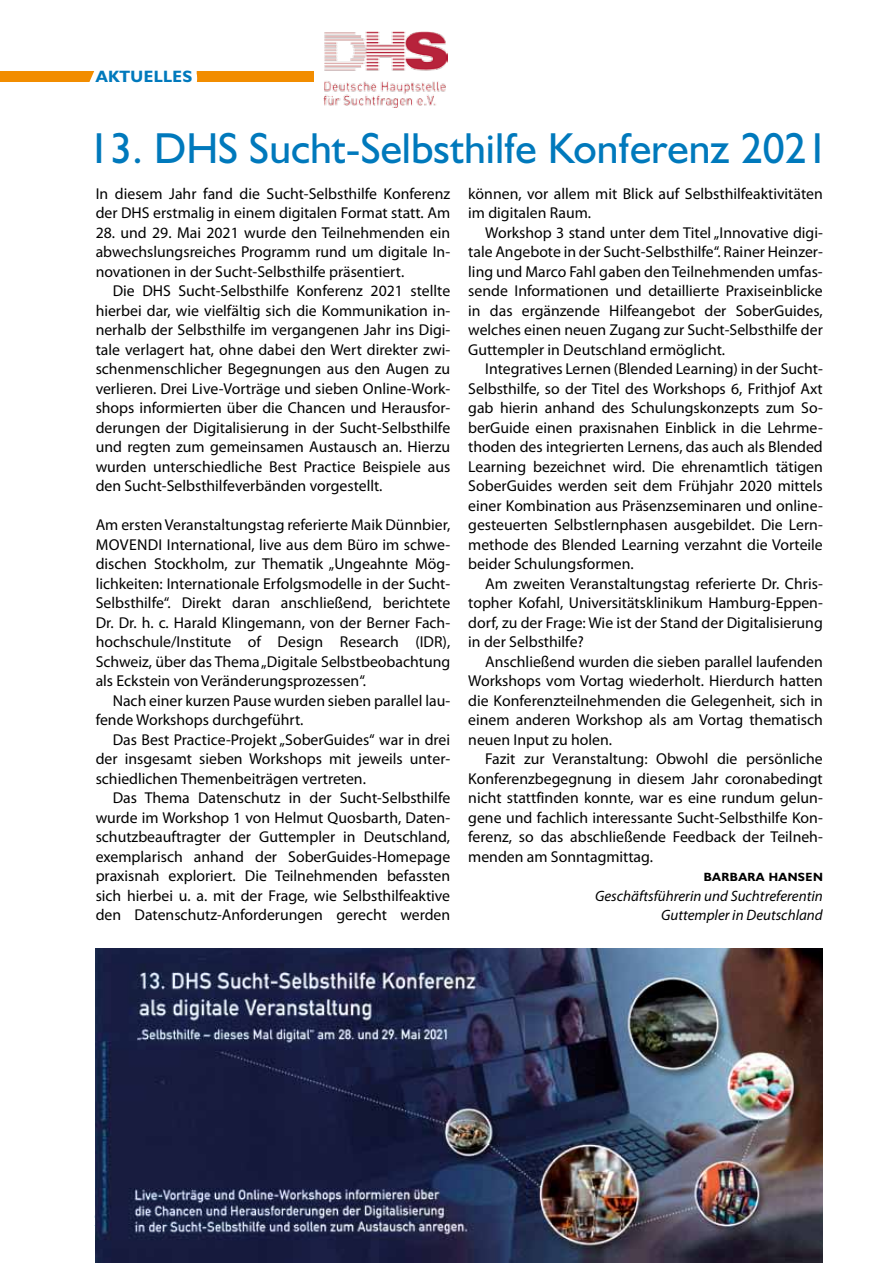
<style>
.page{position:relative;width:893px;height:1263px;background:#fff}
.page>*{position:absolute;margin:0;border:0;box-sizing:border-box;transform-origin:0 0}
.t1{font:43.5px "Humanist 521 BT";color:#0079bc}
.t2{font:700 16.5px "Humanist 521 BT";letter-spacing:.03em;color:#0079bc}
.t3{font:15.75px/19.5px "Myriad Pro";color:#000;text-align:justify}
.t4{font:italic 15px/19.5px "Myriad Pro";color:#000;text-align:right}
.t5{font:700 12px "Humanist 521 BT";letter-spacing:.04em;color:#000}
</style>
<div class="page">
<div style="left:0;top:71px;width:450px;height:11px;background:#f28d00"></div>
<svg style="left:89px;top:71px;width:109px;height:11px"></svg>
<img style="left:96px;top:948px;width:726px;height:315px">
<div style="left:314px;top:30px;width:136px;height:79px;background:#fff"></div>
<img style="left:324px;top:32px;width:123px;height:75px">
<p class="t2" style="left:96px;top:66px;width:98px">AKTUELLES</p>
<h1 class="t1" style="left:88px;top:121px;width:742px">13. DHS Sucht-Selbsthilfe Konferenz 2021</h1>
<p class="t3" style="left:96px;top:183px;width:356px">In diesem Jahr fand die Sucht-Selbsthilfe Konferenz der DHS erstmalig in einem digitalen Format statt. Am</p>
<p class="t3" style="left:96px;top:222px;width:356px">28. und 29. Mai 2021 wurde den Teilnehmenden ein abwechslungsreiches Programm rund um digitale In&shy;novationen in der Sucht-Selbsthilfe präsentiert.</p>
<p class="t3" style="left:96px;top:281px;width:356px;text-indent:17px">Die DHS Sucht-Selbsthilfe Konferenz 2021 stellte hierbei dar, wie vielfältig sich die Kommunikation in&shy;nerhalb der Selbsthilfe im vergangenen Jahr ins Digi&shy;tale verlagert hat, ohne dabei den Wert direkter zwi&shy;schenmenschlicher Begegnungen aus den Augen zu verlieren. Drei Live-Vorträge und sieben Online-Work&shy;shops informierten über die Chancen und Herausfor&shy;derungen der Digitalisierung in der Sucht-Selbsthilfe und regten zum gemeinsamen Austausch an. Hierzu wurden unterschiedliche Best Practice Beispiele aus den Sucht-Selbsthilfeverbänden vorgestellt.</p>
<p class="t3" style="left:96px;top:515px;width:356px">Am ersten Veranstaltungstag referierte Maik Dünnbier,<br>Movendi</p>
<p class="t3" style="left:96px;top:534px;width:356px;text-indent:71px">International, live aus dem Büro im schwe&shy;dischen Stockholm, zur Thematik „Ungeahnte Mög&shy;lichkeiten: Internationale Erfolgsmodelle in der Sucht-Selbsthilfe“. Direkt daran anschließend, berichtete Dr. Dr. h. c. Harald Klingemann, von der Berner Fach&shy;hochschule/Institute of Design Research (IDR), Schweiz, über das Thema „Digitale Selbstbeobachtung als Eckstein von Veränderungsprozessen“.</p>
<p class="t3" style="left:96px;top:690px;width:356px;text-indent:17px">Nach einer kurzen Pause wurden sieben parallel lau&shy;fende Workshops durchgeführt.</p>
<p class="t3" style="left:96px;top:729px;width:356px;text-indent:17px">Das Best Practice-Projekt „SoberGuides“ war in drei der insgesamt sieben Workshops mit jeweils unter&shy;schiedlichen Themenbeiträgen vertreten.</p>
<p class="t3" style="left:96px;top:788px;width:356px;text-indent:17px">Das Thema Datenschutz in der Sucht-Selbsthilfe wurde im Workshop 1 von Helmut Quosbarth, Daten&shy;schutzbeauftragter der Guttempler in Deutschland, exemplarisch anhand der SoberGuides-Homepage praxisnah exploriert. Die Teilnehmenden befassten sich hierbei u. a. mit der Frage, wie Selbsthilfeaktive den Datenschutz-Anforderungen gerecht werden</p>
<p class="t3" style="left:468px;top:183px;width:356px">können, vor allem mit Blick auf Selbsthilfeaktivitäten im digitalen Raum.</p>
<p class="t3" style="left:468px;top:222px;width:356px;text-indent:17px">Workshop 3 stand unter dem Titel „Innovative digi&shy;tale Angebote in der Sucht-Selbsthilfe“. Rainer Heinzer&shy;ling und Marco Fahl gaben den Teilnehmenden umfas&shy;sende Informationen und detaillierte Praxiseinblicke in das ergänzende Hilfeangebot der SoberGuides, welches einen neuen Zugang zur Sucht-Selbsthilfe der Guttempler in Deutschland ermöglicht.</p>
<p class="t3" style="left:468px;top:359px;width:356px;text-indent:17px">Integratives Lernen (Blended Learning) in der Sucht-Selbsthilfe, so der Titel des Workshops 6, Frithjof Axt gab hierin anhand des Schulungskonzepts zum So&shy;berGuide einen praxisnahen Einblick in die Lehrme&shy;thoden des integrierten Lernens, das auch als Blended Learning bezeichnet wird. Die ehrenamtlich tätigen SoberGuides werden seit dem Frühjahr 2020 mittels einer Kombination aus Präsenzseminaren und online&shy;gesteuerten Selbstlernphasen ausgebildet. Die Lern&shy;methode des Blended Learning verzahnt die Vorteile beider Schulungsformen.</p>
<p class="t3" style="left:468px;top:573px;width:356px;text-indent:17px">Am zweiten Veranstaltungstag referierte Dr. Chris&shy;topher Kofahl, Universitätsklinikum Hamburg-Eppen&shy;dorf, zu der Frage: Wie ist der Stand der Digitalisierung in der Selbsthilfe?</p>
<p class="t3" style="left:468px;top:651px;width:356px;text-indent:17px">Anschließend wurden die sieben parallel laufenden Workshops vom Vortag wiederholt. Hierdurch hatten die Konferenzteilnehmenden die Gelegenheit, sich in einem anderen Workshop als am Vortag thematisch neuen Input zu holen.</p>
<p class="t3" style="left:468px;top:749px;width:356px;text-indent:17px">Fazit zur Veranstaltung: Obwohl die persönliche Konferenzbegegnung in diesem Jahr coronabedingt nicht stattfinden konnte, war es eine rundum gelun&shy;gene und fachlich interessante Sucht-Selbsthilfe Kon&shy;ferenz, so das abschließende Feedback der Teilneh&shy;menden am Sonntagmittag.</p>
<p class="t5" style="left:704px;top:870px;width:121px">BARBARA HANS EN</p>
<p class="t4" style="left:595px;top:886px;width:229px">Geschäftsführerin und Suchtreferentin<br>Guttempler in Deutschland</p>
</div>
